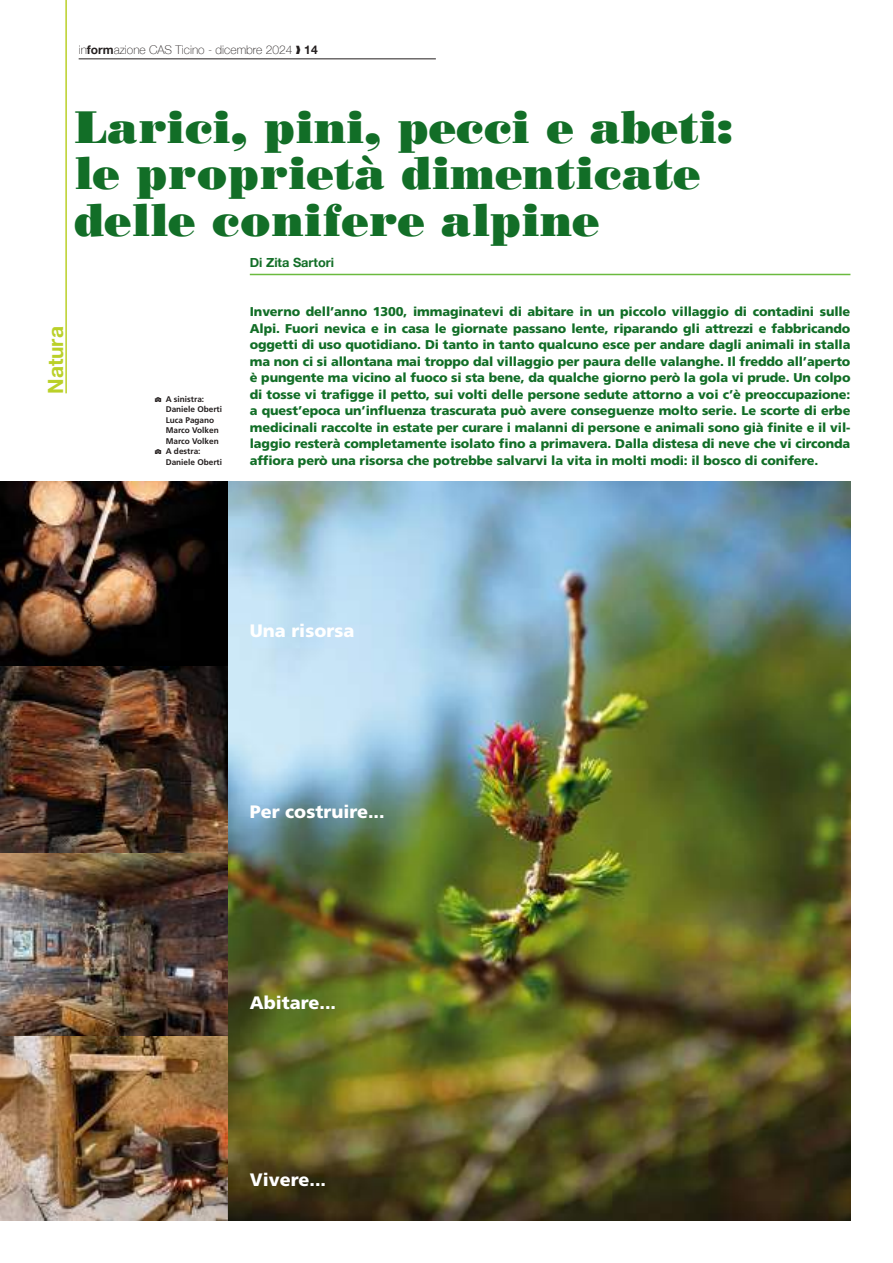
<style>
.page{position:relative;width:893px;height:1263px;background:#fff}
.page>*{position:absolute;margin:0;border:0;box-sizing:border-box;transform-origin:0 0}
.t1{font:45px/46.5px "Bodoni Poster SSK";letter-spacing:.01em;color:#126e27}
.t2{font:700 21px "Helvetica Neue";color:#bad028}
.t3{font:900 18px "Frutiger LT Std";color:#fff}
.t4{font:900 12.75px/16.5px "Frutiger LT Std";letter-spacing:-.01em;color:#126e27;text-align:justify}
.t5{font:700 12.75px "Helvetica Neue";color:#126e27}
.t6{font:100 12px "Helvetica Neue";color:#241f1f}
.t7{font:700 8.25px "Frutiger LT Std";color:#241f1f}
.s1{font-weight:700}
.s2{font-family:"Software Kit 7";font-weight:400}
</style>
<div class="page">
<img style="left:0;top:852px;width:229px;height:368px">
<img style="left:0;top:481px;width:229px;height:371px">
<hr style="left:250px;top:274px;width:600px;height:1px;background:#6bba3f">
<hr style="left:65px;top:0;width:2px;height:393px;background:#bad028">
<hr style="left:79px;top:58px;width:357px;height:1px;background:#241f1f">
<img style="left:229px;top:481px;width:621px;height:739px">
<p class="t6" style="left:79px;top:41px;width:241px">in<span class="s1">form</span>azione CAS Ticino - dicembre 2024 ❱ <span class="s1">14</span></p>
<h1 class="t1" style="left:74px;top:103px;width:659px">Larici, pini, pecci e abeti: le proprietà dimenticate delle conifere alpine</h1>
<p class="t5" style="left:250px;top:252px;width:86px">Di Zita Sartori</p>
<h2 class="t2" style="left:39px;top:394px;width:69px;rotate:-90deg">Natura</h2>
<p class="t7" style="left:155px;top:394px;width:51px"><span class="s2">I</span> A sinistra:</p>
<p class="t7" style="left:166px;top:404px;width:58px">Daniele Oberti</p>
<p class="t7" style="left:166px;top:415px;width:50px">Luca Pagano</p>
<p class="t7" style="left:166px;top:425px;width:55px">Marco Volken</p>
<p class="t7" style="left:166px;top:436px;width:55px">Marco Volken</p>
<p class="t7" style="left:155px;top:446px;width:47px"><span class="s2">I</span> A destra:</p>
<p class="t7" style="left:166px;top:457px;width:58px">Daniele Oberti</p>
<p class="t4" style="left:250px;top:303px;width:602px">Inverno dell’anno 1300, immaginatevi di abitare in un piccolo villaggio di contadini sulle Alpi. Fuori nevica e in casa le giornate passano lente, riparando gli attrezzi e fabbricando oggetti di uso quotidiano. Di tanto in tanto qualcuno esce per andare dagli animali in stalla ma non ci si allontana mai troppo dal villaggio per paura delle valanghe. Il freddo all’aperto è pungente ma vicino al fuoco si sta bene, da qualche giorno però la gola vi prude. Un colpo di tosse vi trafigge il petto, sui volti delle persone sedute attorno a voi c’è preoccupazione: a quest’epoca un’influenza trascurata può avere conseguenze molto serie. Le scorte di erbe medicinali raccolte in estate per curare i malanni di persone e animali sono già finite e il vil&shy;laggio resterà completamente isolato fino a primavera. Dalla distesa di neve che vi circonda affiora però una risorsa che potrebbe salvarvi la vita in molti modi: il bosco di conifere.</p>
<h3 class="t3" style="left:250px;top:620px;width:106px">Una risorsa</h3>
<h3 class="t3" style="left:250px;top:801px;width:136px">Per costruire...</h3>
<h3 class="t3" style="left:250px;top:992px;width:88px">Abitare...</h3>
<h3 class="t3" style="left:250px;top:1169px;width:78px">Vivere...</h3>
</div>
